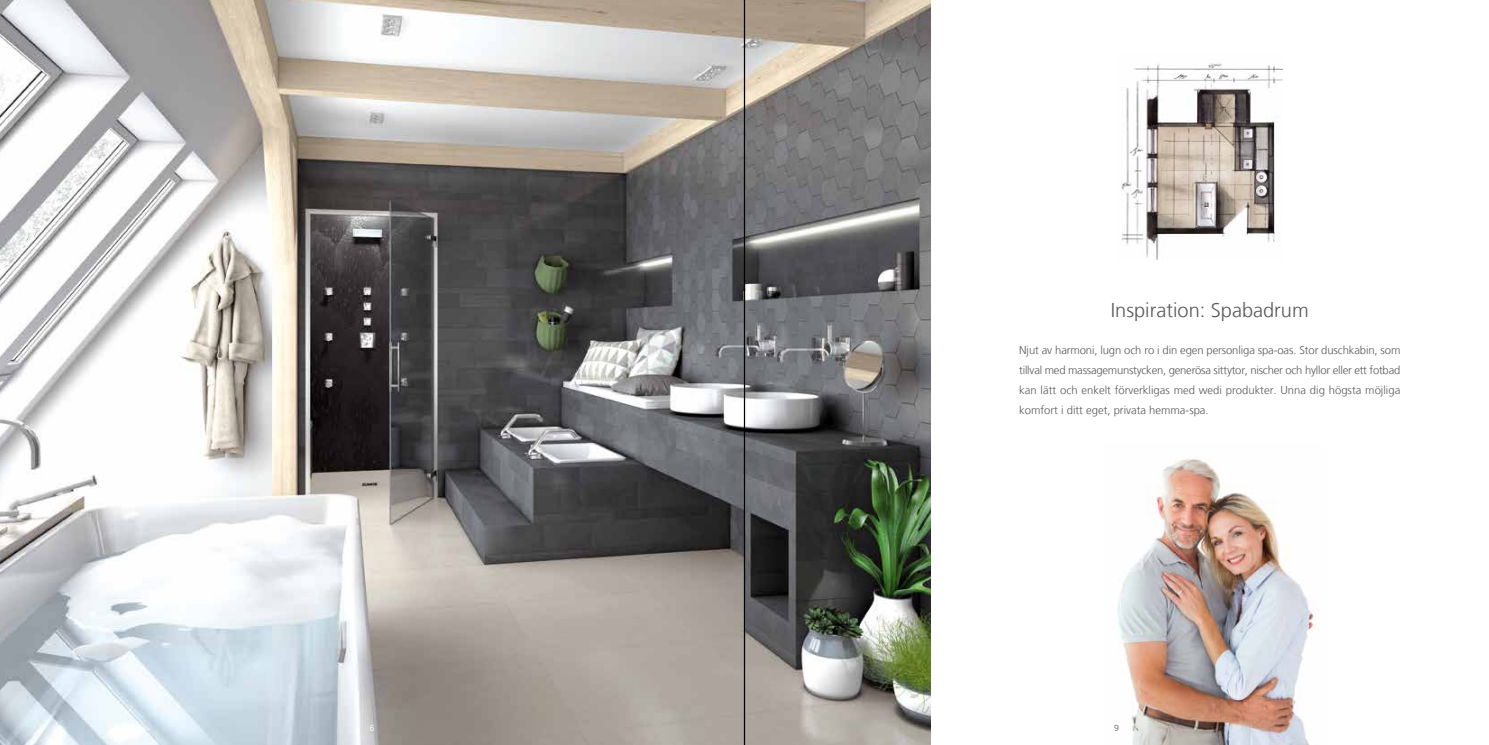
<style>
.page{position:relative;width:1489px;height:745px;background:#fff}
.page>*{position:absolute;margin:0;border:0;box-sizing:border-box;transform-origin:0 0}
.t1{font:300 20px "Frutiger LT Com";color:#58585a}
.t2{font:300 11.25px/20px "Frutiger LT Com";color:#58585a;text-align:justify}
.t3{font:300 8.75px "Frutiger LT Com";color:#fff}
.t4{font:300 8.75px "Frutiger LT Com";color:#58585a}
</style>
<div class="page">
<img style="left:1121px;top:61px;width:161px;height:199px">
<img style="left:1117px;top:459px;width:202px;height:285px">
<img style="left:0;top:0;width:930px;height:744px">
<hr style="left:743px;top:0;width:2px;height:744px;background:#000">
<h1 class="t1" style="left:1110px;top:298px;width:199px">Inspiration: Spabadrum</h1>
<p class="t2" style="left:1019px;top:340px;width:382px">Njut av harmoni, lugn och ro i din egen personliga spa-oas. Stor duschkabin, som tillval med massagemunstycken, generösa sittytor, nischer och hyllor eller ett fotbad kan lätt och enkelt förverkligas med wedi produkter. Unna dig högsta möjliga komfort i ditt eget, privata hemma-spa.</p>
<p class="t3" style="left:370px;top:722px;width:6px">6</p>
<p class="t4" style="left:1114px;top:722px;width:6px">9</p>
</div>
